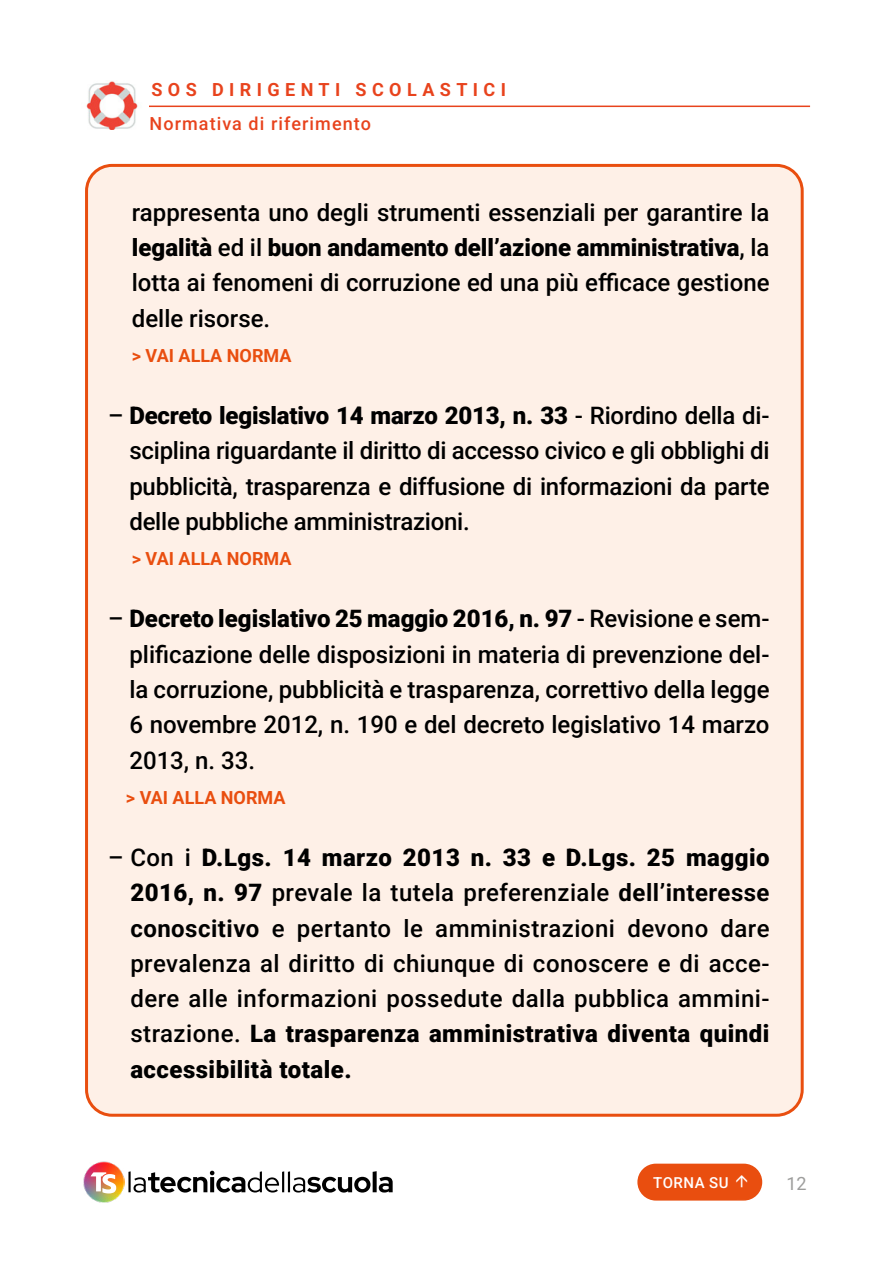
<style>
.page{position:relative;width:893px;height:1263px;background:#fff}
.page>*{position:absolute;margin:0;border:0;box-sizing:border-box;transform-origin:0 0}
.t1{font:500 24px/35.2px "Roboto";color:#000;text-align:justify}
.t2{font:700 18px "Roboto";color:#e94e0f}
.t3{font:700 18px "Roboto";letter-spacing:.3em;color:#e8431d}
.t4{font:500 18px "Roboto";letter-spacing:.06em;color:#e8431d}
.t5{font:18px "Roboto";color:#9d9d9c}
.t6{font:500 15px "Roboto";letter-spacing:.035em;color:#fff}
.s1{font-weight:900}
.s2{font-weight:700}
</style>
<div class="page">
<div style="left:87px;top:165px;width:715px;height:950px;background:#fef0e7;border-radius:26px"></div>
<hr style="left:81px;top:106px;width:729px;height:1px;background:#e8431d">
<div style="left:82px;top:80px;width:66px;height:50px;background:#fff"></div>
<img style="left:86px;top:81px;width:52px;height:49px">
<img style="left:83px;top:1161px;width:41px;height:42px">
<svg style="left:91px;top:1172px;width:25px;height:21px"></svg>
<svg style="left:128px;top:1171px;width:265px;height:21px"></svg>
<div style="left:638px;top:1164px;width:123px;height:36px;background:#e94e0f;border-radius:18px"></div>
<div style="left:637px;top:1164px;width:125px;height:36px;border:2px solid #e94e0f;border-radius:18px"></div>
<div style="left:653px;top:1177px;width:83px;height:22px;background:#e94e0f"></div>
<p class="t3" style="left:151px;top:77px;width:356px">SOS DIRIGENTI SCOLASTICI</p>
<p class="t4" style="left:150px;top:111px;width:223px">Normativa di riferimento</p>
<p class="t1" style="left:132px;top:194px;width:639px">rappresenta uno degli strumenti essenziali per garantire la <span class="s1">legalità</span> ed il <span class="s1">buon andamento dell’azione amministrativa</span>, la lotta ai fenomeni di corruzione ed una più efficace gestione delle risorse.</p>
<p class="t2" style="left:132px;top:343px;width:161px">&gt; VAI ALLA NORMA</p>
<p class="t1" style="left:129px;top:397px;width:642px;text-indent:-21px">– <span class="s1">Decreto legislativo 14 marzo 2013, n. 33</span> - Riordino della di&shy;sciplina riguardante il diritto di accesso civico e gli obblighi di pubblicità, trasparenza e diffusione di informazioni da parte delle pubbliche amministrazioni.</p>
<p class="t2" style="left:132px;top:546px;width:161px">&gt; VAI ALLA NORMA</p>
<p class="t1" style="left:129px;top:600px;width:642px;text-indent:-21px">– <span class="s1">Decreto legislativo 25 maggio 2016, n. 97</span> - Revisione e sem&shy;plificazione delle disposizioni in materia di prevenzione del&shy;la corruzione, pubblicità e trasparenza, correttivo della legge 6 novembre 2012, n. 190 e del decreto legislativo 14 marzo 2013, n. 33.</p>
<p class="t2" style="left:126px;top:785px;width:161px">&gt; VAI ALLA NORMA</p>
<p class="t1" style="left:130px;top:839px;width:641px;text-indent:-22px">– Con i <span class="s1">D.Lgs. 14 marzo 2013 n. 33 e D.Lgs. 25 maggio 2016, n. 97</span> prevale la tutela preferenziale <span class="s2">dell’interesse conoscitivo</span> e pertanto le amministrazioni devono dare prevalenza al diritto di chiunque di conoscere e di acce&shy;dere alle informazioni possedute dalla pubblica ammini&shy;strazione. <span class="s1">La trasparenza amministrativa diventa quindi accessibilità totale.</span></p>
<p class="t6" style="left:653px;top:1172px;width:77px">TORNA SU</p>
<p class="t5" style="left:786px;top:1171px;width:22px">12</p>
</div>
